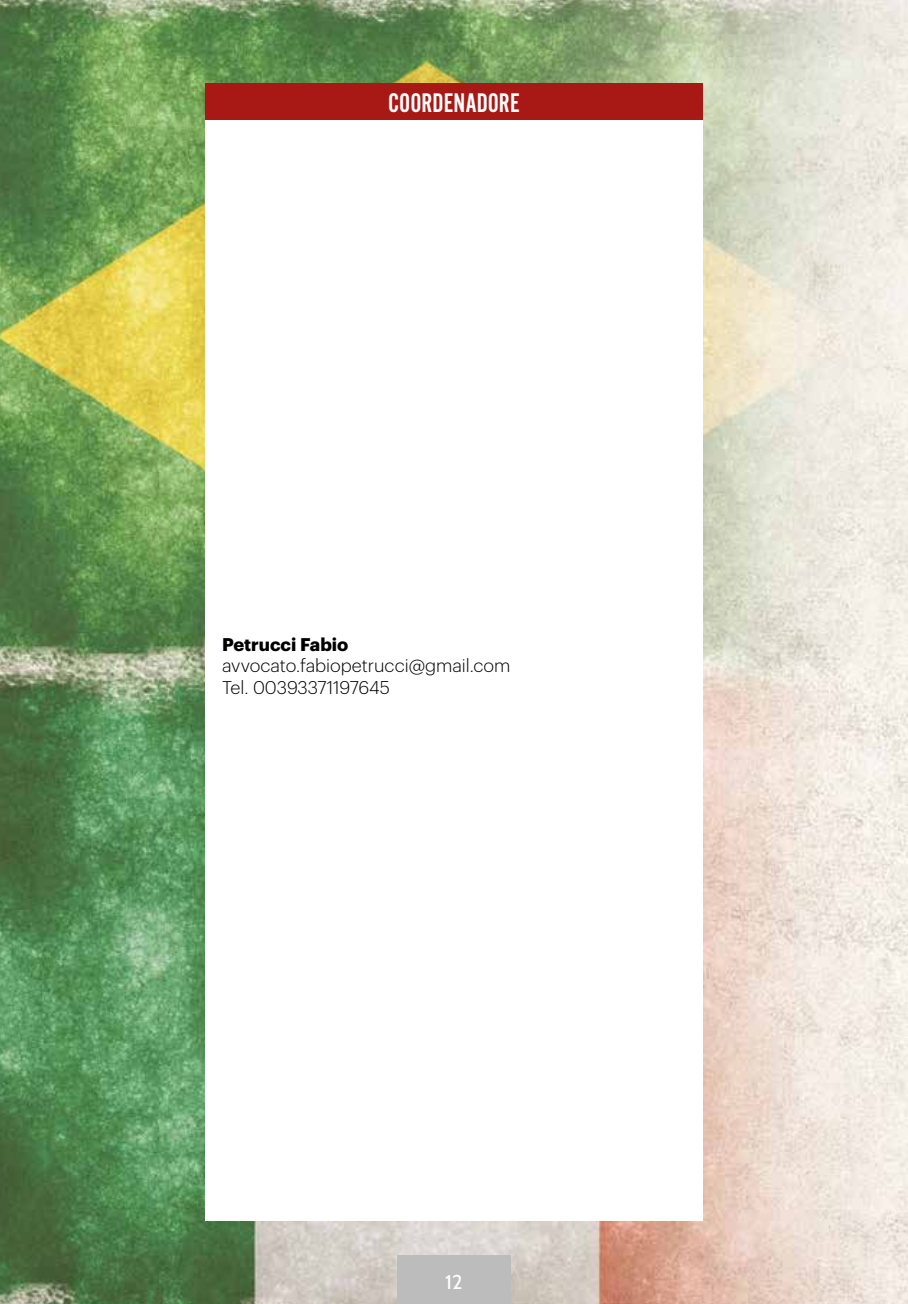
<style>
.page{position:relative;width:908px;height:1304px;background:#fff}
.page>*{position:absolute;margin:0;border:0;box-sizing:border-box;transform-origin:0 0}
.t1{font:28px "Alternate Got No 2 D";color:#fff}
.t2{font:20px "Cabin";color:#fff}
.t3{font:300 18px/21.6px "Graphik";color:#000}
.t4{font:700 18px "Graphik";color:#000}
</style>
<div class="page">
<img style="left:0;top:0;width:908px;height:1304px">
<div style="left:397px;top:1255px;width:113px;height:49px;background:#bcbcbc"></div>
<div style="left:205px;top:86px;width:497px;height:1135px;background:#fff"></div>
<div style="left:205px;top:83px;width:497px;height:37px;background:#a81815"></div>
<h1 class="t1" style="left:388px;top:88px;width:133px">COORDENADORE</h1>
<p class="t4" style="left:222px;top:630px;width:128px">Petrucci Fabio</p>
<p class="t3" style="left:222px;top:654px;width:290px">avvocato.fabiopetrucci@gmail.com<br>Tel. 00393371197645</p>
<p class="t2" style="left:445px;top:1270px;width:19px">12</p>
</div>
